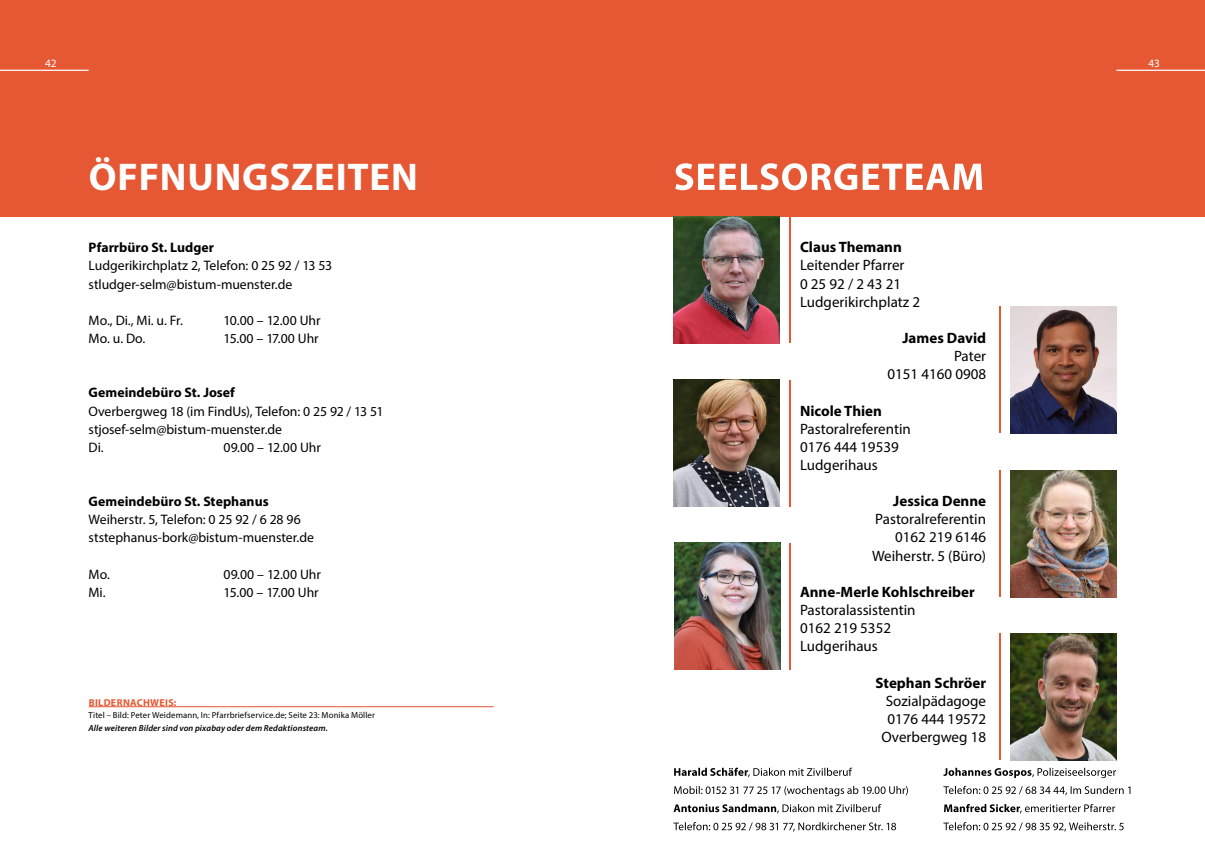
<style>
.page{position:relative;width:1205px;height:851px;background:#fff}
.page>*{position:absolute;margin:0;border:0;box-sizing:border-box;transform-origin:0 0}
.t1{font:700 38.75px "Myriad Pro";letter-spacing:.02em;color:#fff}
.t2{font:15px/18.1px "Myriad Pro";color:#000}
.t3{font:700 15px "Myriad Pro";color:#000}
.t4{font:13.75px/18.1px "Myriad Pro";color:#000}
.t5{font:700 13.75px "Myriad Pro";letter-spacing:.005em;color:#000}
.t6{font:11.25px "Myriad Pro";color:#fff}
.t7{font:700 10px "Myriad Pro";letter-spacing:.035em;color:#e55833}
.t8{font:8.75px "Myriad Pro";letter-spacing:.015em;color:#000}
.t9{font:italic 600 8.75px "Myriad Pro";letter-spacing:.015em;color:#000}
</style>
<div class="page">
<div style="left:0;top:0;width:1205px;height:216px;background:#e55833"></div>
<hr style="left:0;top:70px;width:89px;height:1px;background:#fff">
<hr style="left:89px;top:706px;width:405px;height:1px;background:#e55833">
<img style="left:1010px;top:306px;width:106px;height:127px">
<img style="left:673px;top:379px;width:107px;height:127px">
<svg style="left:675px;top:163px;width:307px;height:27px"></svg>
<svg style="left:673px;top:822px;width:450px;height:9px"></svg>
<svg style="left:673px;top:804px;width:442px;height:9px"></svg>
<svg style="left:674px;top:785px;width:456px;height:11px"></svg>
<svg style="left:674px;top:767px;width:442px;height:11px"></svg>
<img style="left:673px;top:216px;width:107px;height:127px">
<hr style="left:789px;top:216px;width:2px;height:127px;background:#e55833">
<hr style="left:789px;top:379px;width:2px;height:127px;background:#e55833">
<img style="left:674px;top:542px;width:106px;height:127px">
<img style="left:1010px;top:633px;width:106px;height:127px">
<img style="left:1010px;top:470px;width:106px;height:127px">
<hr style="left:999px;top:306px;width:2px;height:127px;background:#e55833">
<hr style="left:999px;top:470px;width:2px;height:126px;background:#e55833">
<hr style="left:789px;top:543px;width:2px;height:126px;background:#e55833">
<hr style="left:999px;top:633px;width:2px;height:127px;background:#e55833">
<hr style="left:1116px;top:70px;width:89px;height:1px;background:#fff">
<p class="t6" style="left:45px;top:56px;width:13px">42</p>
<h1 class="t1" style="left:89px;top:151px;width:330px">ÖFFNUNGSZEITEN</h1>
<p class="t5" style="left:89px;top:239px;width:127px">Pfarrbüro St. Ludger</p>
<p class="t4" style="left:89px;top:256px;width:245px">Ludgerikirchplatz 2, Telefon: 0 25 92 / 13 53 stludger-selm@bistum-muenster.de</p>
<p class="t4" style="left:89px;top:311px;width:96px">Mo., Di., Mi. u. Fr.</p>
<p class="t4" style="left:224px;top:311px;width:98px">10.00 – 12.00 Uhr</p>
<p class="t4" style="left:89px;top:329px;width:58px">Mo. u. Do.</p>
<p class="t4" style="left:224px;top:329px;width:97px">15.00 – 17.00 Uhr</p>
<p class="t5" style="left:89px;top:384px;width:148px">Gemeindebüro St. Josef</p>
<p class="t4" style="left:89px;top:401px;width:297px">Overbergweg 18 (im FindUs), Telefon: 0 25 92 / 13 51 stjosef-selm@bistum-muenster.de<br>Di.</p>
<p class="t4" style="left:224px;top:438px;width:99px">09.00 – 12.00 Uhr</p>
<p class="t5" style="left:89px;top:492px;width:182px">Gemeindebüro St. Stephanus</p>
<p class="t4" style="left:89px;top:510px;width:227px">Weiherstr. 5, Telefon: 0 25 92 / 6 28 96 ststephanus-bork@bistum-muenster.de</p>
<p class="t4" style="left:89px;top:564px;width:23px">Mo.</p>
<p class="t4" style="left:224px;top:564px;width:99px">09.00 – 12.00 Uhr</p>
<p class="t4" style="left:89px;top:583px;width:19px">Mi.</p>
<p class="t4" style="left:224px;top:583px;width:97px">15.00 – 17.00 Uhr</p>
<p class="t7" style="left:89px;top:695px;width:89px">BILDERNACHWEIS:</p>
<p class="t8" style="left:89px;top:709px;width:288px">Titel – Bild: Peter Weidemann, In: Pfarrbriefservice.de; Seite 23: Monika Möller</p>
<p class="t9" style="left:89px;top:722px;width:241px">Alle weiteren Bilder sind von pixabay oder dem Redaktionsteam.</p>
<p class="t3" style="left:800px;top:237px;width:103px">Claus Themann</p>
<p class="t2" style="left:800px;top:256px;width:122px">Leitender Pfarrer<br>0 25 92 / 2 43 21<br>Ludgerikirchplatz 2</p>
<p class="t3" style="left:902px;top:328px;width:85px">James David</p>
<p class="t2" style="left:887px;top:347px;width:100px;text-align:right">Pater<br>0151 4160 0908</p>
<p class="t3" style="left:800px;top:400px;width:83px">Nicole Thien</p>
<p class="t2" style="left:800px;top:419px;width:112px">Pastoralreferentin<br>0176 444 19539<br>Ludgerihaus</p>
<p class="t3" style="left:893px;top:491px;width:94px">Jessica Denne</p>
<p class="t2" style="left:872px;top:510px;width:116px;text-align:right">Pastoralreferentin<br>0162 219 6146<br>Weiherstr. 5 (Büro)</p>
<p class="t3" style="left:800px;top:582px;width:176px">Anne-Merle Kohlschreiber</p>
<p class="t2" style="left:800px;top:600px;width:117px">Pastoralassistentin<br>0162 219 5352<br>Ludgerihaus</p>
<p class="t3" style="left:875px;top:672px;width:112px">Stephan Schröer</p>
<p class="t2" style="left:881px;top:691px;width:106px;text-align:center">Sozialpädagoge<br>0176 444 19572<br>Overbergweg 18</p>
<p class="t6" style="left:1148px;top:56px;width:13px">43</p>
</div>
